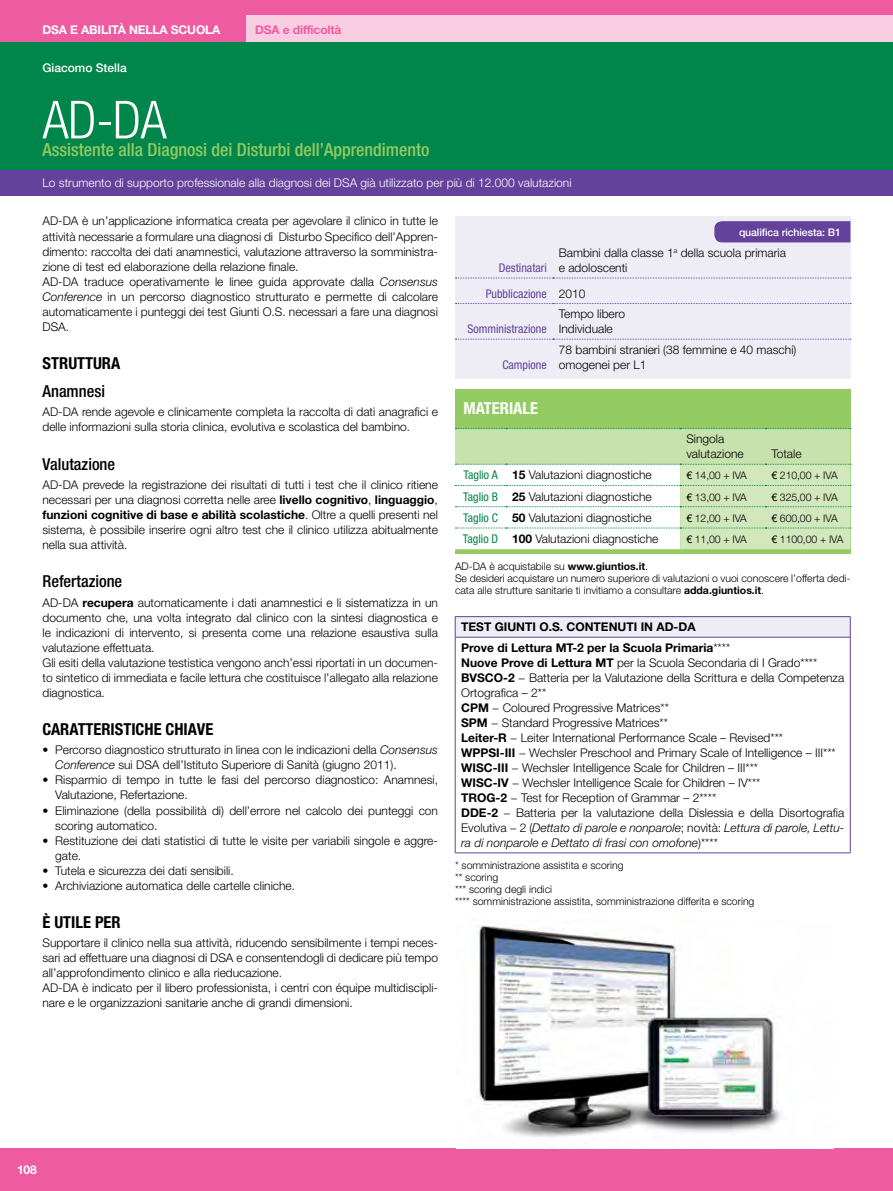
<style>
.page{position:relative;width:893px;height:1191px;background:#fff}
.page>*{position:absolute;margin:0;border:0;box-sizing:border-box;transform-origin:0 0}
.t1{font:300 condensed 52.5px "Helvetica Neue LT Std";color:#fff}
.t2{font:500 condensed 18px "Helvetica Neue LT Std";color:#94ca62}
.t3{font:700 condensed 16.5px "Helvetica Neue LT Std";color:#000}
.t4{font:500 condensed 16.5px "Helvetica Neue LT Std";color:#000}
.t5{font:700 condensed 16.5px "Helvetica Neue LT Std";color:#fff}
.t6{font:300 12px/15px "Helvetica Neue LT Std";color:#000}
.t7{font:300 12px "Helvetica Neue LT Std";color:#fff}
.t8{font:700 12px/20.5px "Helvetica Neue LT Std";color:#000}
.t9{font:condensed 12px "Helvetica Neue LT Std";color:#64419a}
.t10{font:700 12px "Helvetica Neue LT Std";letter-spacing:-.01em;color:#fff}
.t11{font:700 12px "Helvetica Neue LT Std";letter-spacing:-.01em;color:#ef5ba1}
.t12{font:500 12px "Helvetica Neue LT Std";color:#fff}
.t13{font:300 10.5px/12px "Helvetica Neue LT Std";color:#000}
.t14{font:500 10.5px "Helvetica Neue LT Std";letter-spacing:-.01em;color:#fff}
.s1{font-style:italic}
.s2{font-weight:700}
.s3{font-weight:300;font-stretch:normal;color:#000}
.s4{font-weight:400;font-stretch:condensed;color:#00854a}
.s5{font-weight:400}
.s6{font-weight:300}
</style>
<div class="page">
<div style="left:455px;top:217px;width:395px;height:162px;background:#eeedf6"></div>
<svg style="left:455px;top:278px;width:396px;height:1px"></svg>
<svg style="left:455px;top:303px;width:396px;height:1px"></svg>
<svg style="left:455px;top:339px;width:396px;height:1px"></svg>
<div style="left:455px;top:616px;width:395px;height:21px;background:#eeedf6"></div>
<hr style="left:455px;top:616px;width:395px;height:1px;background:#64419a">
<svg style="left:455px;top:617px;width:1px;height:20px"></svg>
<svg style="left:850px;top:617px;width:1px;height:20px"></svg>
<hr style="left:455px;top:637px;width:395px;height:1px;background:#64419a">
<hr style="left:455px;top:637px;width:1px;height:215px;background:#64419a">
<hr style="left:850px;top:637px;width:1px;height:215px;background:#64419a">
<hr style="left:455px;top:852px;width:395px;height:1px;background:#64419a">
<div style="left:714px;top:221px;width:136px;height:21px;background:#64419a"></div>
<div style="left:0;top:1148px;width:893px;height:43px;background:#ef5ba1"></div>
<div style="left:0;top:0;width:893px;height:43px;background:#ef5ba1"></div>
<div style="left:247px;top:15px;width:646px;height:28px;background:#f9cde1"></div>
<div style="left:0;top:43px;width:893px;height:127px;background:#00854a"></div>
<div style="left:0;top:170px;width:893px;height:26px;background:#64419a"></div>
<img style="left:477px;top:925px;width:304px;height:212px">
<div style="left:455px;top:389px;width:395px;height:164px;background:#94ca62"></div>
<svg style="left:455px;top:428px;width:396px;height:121px;background:#dcedcf"></svg>
<p class="t10" style="left:43px;top:22px;width:47px">DSA e abilità</p>
<p class="t10" style="left:129px;top:22px;width:9px">nella</p>
<p class="t10" style="left:171px;top:22px;width:10px">scuola</p>
<p class="t11" style="left:255px;top:22px;width:88px">DSA e difficoltà</p>
<p class="t12" style="left:43px;top:61px;width:86px">Giacomo Stella</p>
<h1 class="t1" style="left:43px;top:90px;width:126px">AD-DA</h1>
<h2 class="t2" style="left:43px;top:139px;width:389px">Assistente alla Diagnosi dei Disturbi dell’Apprendimento</h2>
<p class="t7" style="left:43px;top:176px;width:531px">Lo strumento di supporto professionale alla diagnosi dei DSA già utilizzato per più di 12.000 valutazioni</p>
<p class="t6" style="left:43px;top:213px;width:397px">AD-DA è un’applicazione informatica creata per agevolare il clinico in tutte le attività necessarie a formulare una diagnosi di Disturbo Specifico dell’Appren&shy;dimento: raccolta dei dati anamnestici, valutazione attraverso la somministra&shy;zione di test ed elaborazione della relazione finale.<br>AD-DA traduce operativamente le linee guida approvate dalla <span class="s1">Consensus Conference</span> in un percorso diagnostico strutturato e permette di calcolare automaticamente i punteggi dei test Giunti O.S. necessari a fare una diagnosi DSA.</p>
<h3 class="t3" style="left:43px;top:353px;width:79px">STRUTTURA</h3>
<h3 class="t4" style="left:43px;top:381px;width:64px">Anamnesi</h3>
<p class="t6" style="left:43px;top:404px;width:397px">AD-DA rende agevole e clinicamente completa la raccolta di dati anagrafici e delle informazioni sulla storia clinica, evolutiva e scolastica del bambino.</p>
<h3 class="t4" style="left:43px;top:454px;width:74px">Valutazione</h3>
<p class="t6" style="left:43px;top:477px;width:397px;text-align:justify">AD-DA prevede la registrazione dei risultati di tutti i test che il clinico ritiene necessari per una diagnosi corretta nelle aree <span class="s2">livello cognitivo</span>, <span class="s2">linguaggio</span>, <span class="s2">funzioni cognitive di base e abilità scolastiche</span>. Oltre a quelli presenti nel sistema, è possibile inserire ogni altro test che il clinico utilizza abitualmente nella sua attività.</p>
<h3 class="t4" style="left:43px;top:571px;width:81px">Refertazione</h3>
<p class="t6" style="left:43px;top:594px;width:397px">AD-DA <span class="s2">recupera</span> automaticamente i dati anamnestici e li sistematizza in un documento che, una volta integrato dal clinico con la sintesi diagnostica e le indicazioni di intervento, si presenta come una relazione esaustiva sulla valutazione effettuata.<br>Gli esiti della valutazione testistica vengono anch’essi riportati in un documen&shy;to sintetico di immediata e facile lettura che costituisce l’allegato alla relazione diagnostica.</p>
<h3 class="t3" style="left:43px;top:719px;width:172px">CARATTERISTICHE CHIAVE</h3>
<p class="t6" style="left:55px;top:742px;width:384px;text-indent:-13px"><span class="s2">•</span> Percorso diagnostico strutturato in linea con le indicazioni della <span class="s1">Consensus<br>Conference</span> sui DSA dell’Istituto Superiore di Sanità (giugno 2011).</p>
<p class="t6" style="left:55px;top:772px;width:384px;text-indent:-13px"><span class="s2">•</span> Risparmio di tempo in tutte le fasi del percorso diagnostico: Anamnesi,<br>Valutazione, Refertazione.</p>
<p class="t6" style="left:55px;top:802px;width:384px;text-indent:-13px"><span class="s2">•</span> Eliminazione (della possibilità di) dell’errore nel calcolo dei punteggi con scoring automatico.</p>
<p class="t6" style="left:55px;top:832px;width:384px;text-indent:-13px"><span class="s2">•</span> Restituzione dei dati statistici di tutte le visite per variabili singole e aggre&shy;gate.</p>
<p class="t6" style="left:43px;top:862px;width:193px"><span class="s2">•</span> Tutela e sicurezza dei dati sensibili.</p>
<p class="t6" style="left:43px;top:877px;width:254px"><span class="s2">•</span> Archiviazione automatica delle cartelle cliniche.</p>
<h3 class="t3" style="left:43px;top:912px;width:80px">È UTILE PER</h3>
<p class="t6" style="left:43px;top:935px;width:397px">Supportare il clinico nella sua attività, riducendo sensibilmente i tempi neces&shy;sari ad effettuare una diagnosi di DSA e consentendogli di dedicare più tempo all’approfondimento clinico e alla rieducazione.<br>AD-DA è indicato per il libero professionista, i centri con équipe multidiscipli&shy;nare e le organizzazioni sanitarie anche di grandi dimensioni.</p>
<p class="t14" style="left:739px;top:225px;width:103px">qualifica richiesta: B1</p>
<p class="t6" style="left:559px;top:245px;width:229px">Bambini dalla classe 1<sup>a</sup> della scuola primaria e adoloscenti</p>
<p class="t9" style="left:486px;top:286px;width:101px">Pubblicazione <span class="s3">2010</span></p>
<p class="t9" style="left:467px;top:322px;width:81px">Somministrazione</p>
<p class="t9" style="left:499px;top:261px;width:49px">Destinatari</p>
<p class="t6" style="left:559px;top:306px;width:68px">Tempo libero<br>Individuale</p>
<p class="t9" style="left:502px;top:357px;width:46px">Campione</p>
<h3 class="t5" style="left:463px;top:398px;width:76px">MATERIALE</h3>
<p class="t6" style="left:559px;top:342px;width:239px">78 bambini stranieri (38 femmine e 40 maschi) omogenei per L1</p>
<p class="t6" style="left:686px;top:431px;width:59px">Singola valutazione</p>
<p class="t6" style="left:771px;top:446px;width:32px">Totale</p>
<p class="t6" style="left:463px;top:467px;width:190px"><span class="s4">Taglio A</span> <span class="s2">15</span> Valutazioni diagnostiche</p>
<p class="t13" style="left:686px;top:469px;width:62px"><span class="s5">€</span> 14,00 + IVA</p>
<p class="t13" style="left:771px;top:469px;width:68px"><span class="s5">€</span> 210,00 + IVA</p>
<p class="t6" style="left:463px;top:489px;width:190px"><span class="s4">Taglio B</span> <span class="s2">25</span> Valutazioni diagnostiche</p>
<p class="t13" style="left:686px;top:491px;width:62px"><span class="s5">€</span> 13,00 + IVA</p>
<p class="t13" style="left:771px;top:491px;width:68px"><span class="s5">€</span> 325,00 + IVA</p>
<p class="t6" style="left:463px;top:510px;width:190px"><span class="s4">Taglio C</span> <span class="s2">50</span> Valutazioni diagnostiche</p>
<p class="t13" style="left:686px;top:512px;width:62px"><span class="s5">€</span> 12,00 + IVA</p>
<p class="t13" style="left:771px;top:512px;width:68px"><span class="s5">€</span> 600,00 + IVA</p>
<p class="t6" style="left:463px;top:531px;width:197px"><span class="s4">Taglio D</span> <span class="s2">100</span> Valutazioni diagnostiche</p>
<p class="t13" style="left:686px;top:533px;width:62px"><span class="s5">€</span> 11,00 + IVA</p>
<p class="t13" style="left:771px;top:533px;width:73px"><span class="s5">€</span> 1100,00 + IVA</p>
<p class="t13" style="left:455px;top:559px;width:397px">AD-DA è acquistabile su <span class="s2">www.giuntios.it</span>.<br>Se desideri acquistare un numero superiore di valutazioni o vuoi conoscere l’offerta dedi&shy;cata alle strutture sanitarie ti invitiamo a consultare <span class="s2">adda.giuntios.it</span>.</p>
<p class="t8" style="left:461px;top:616px;width:271px">TEST GIUNTI O.S. CONTENUTI IN AD-DA<br>Prove di Lettura MT-2 per la Scuola Primaria<span class="s6">****</span></p>
<p class="t6" style="left:461px;top:655px;width:385px"><span class="s2">Nuove Prove di Lettura MT</span> per la Scuola Secondaria di I Grado**** <span class="s2">BVSCO-2</span> − Batteria per la Valutazione della Scrittura e della Competenza Ortografica – 2**<br><span class="s2">CPM</span> − Coloured Progressive Matrices**<br><span class="s2">SPM</span> − Standard Progressive Matrices**<br><span class="s2">Leiter-R</span> − Leiter International Performance Scale – Revised***<br><span class="s2">WPPSI-III</span> − Wechsler Preschool and Primary Scale of Intelligence – III*** <span class="s2">WISC-III</span> − Wechsler Intelligence Scale for Children – III***<br><span class="s2">WISC-IV</span> − Wechsler Intelligence Scale for Children – IV***<br><span class="s2">TROG-2</span> − Test for Reception of Grammar – 2****<br><span class="s2">DDE-2</span> − Batteria per la valutazione della Dislessia e della Disortografia Evolutiva − 2 (<span class="s1">Dettato di parole e nonparole</span>; novità: <span class="s1">Lettura di parole, Lettu&shy;ra di nonparole e Dettato di frasi con omofone</span>)****</p>
<p class="t13" style="left:455px;top:859px;width:301px">* somministrazione assistita e scoring<br>** scoring<br>*** scoring degli indici<br>**** somministrazione assistita, somministrazione differita e scoring</p>
<p class="t10" style="left:17px;top:1162px;width:21px">108</p>
</div>
